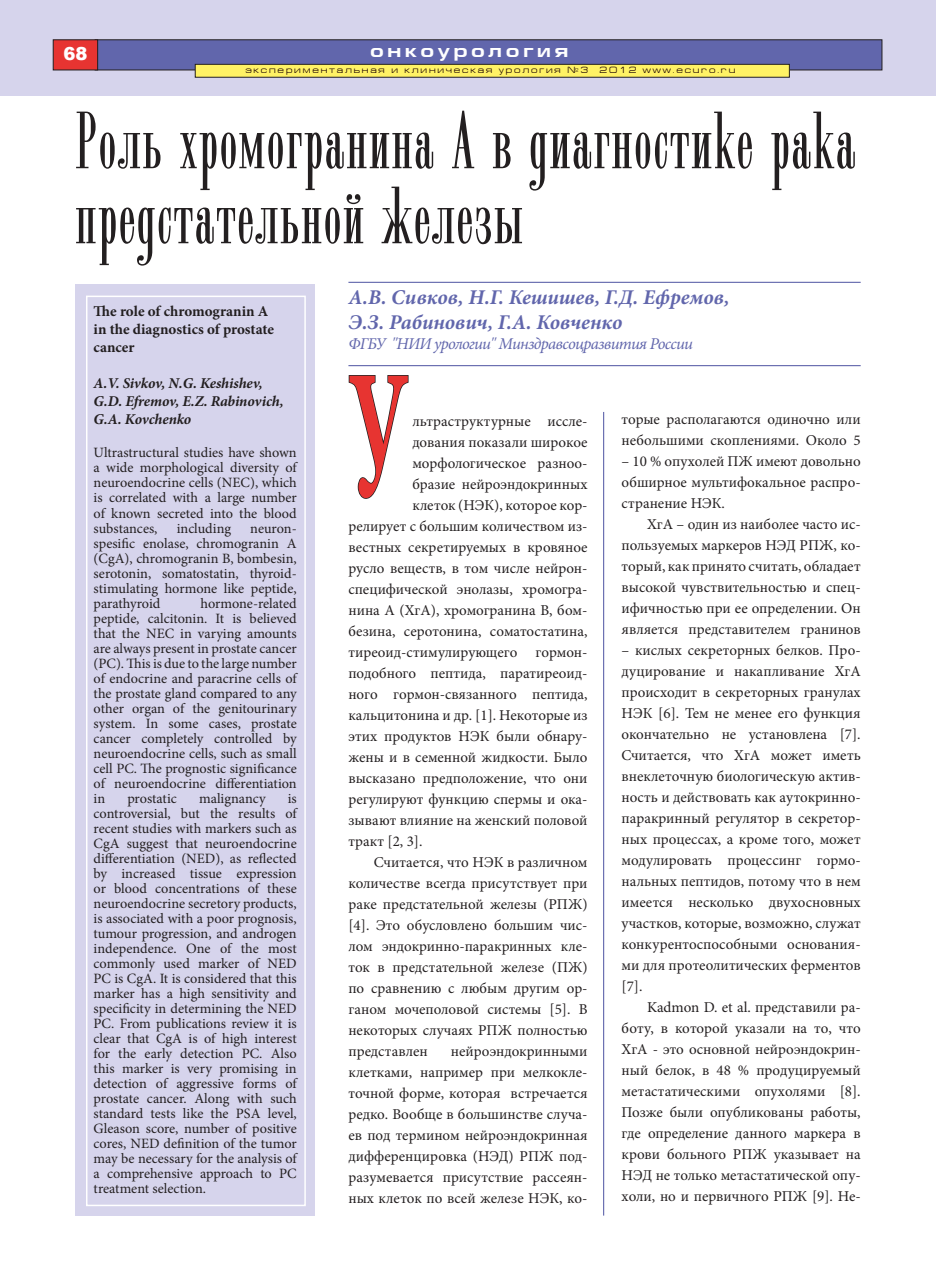
<style>
.page{position:relative;width:936px;height:1276px;background:#fff}
.page>*{position:absolute;margin:0;border:0;box-sizing:border-box;transform-origin:0 0}
.t1{font:700 181.2px "Minion Pro";color:#e73431;scale:.5 1}
.t2{font:79.5px/75px "Radar";letter-spacing:.02em;color:#231f20}
.t3{font:italic 700 21px "Minion Pro";letter-spacing:-.01em;color:#6166ac}
.t4{font:700 18px "Europe Ext";letter-spacing:.2em;color:#fff}
.t5{font:900 18px "Arial";color:#fff}
.t6{font:italic 16.5px "Minion Pro";letter-spacing:-.04em;color:#6166ac}
.t7{font:15px/21px "Minion Pro";color:#231f20;text-align:justify}
.t8{font:italic 700 15px "Minion Pro";letter-spacing:-.01em;color:#231f20}
.t9{font:700 15px/18px "Minion Pro";color:#231f20}
.t10{font:14.25px/15px "Minion Pro";color:#231f20;text-align:justify}
.t11{font:9px "Europe Ext";letter-spacing:.2em;color:#1a0000}
</style>
<div class="page">
<div style="left:0;top:0;width:935px;height:95px;background:#d6d4ec"></div>
<div style="left:95px;top:39px;width:787px;height:31px;background:#6166ac;border:1px solid #231f20"></div>
<div style="left:53px;top:39px;width:45px;height:31px;background:#e73431;border:1px solid #231f20"></div>
<div style="left:195px;top:64px;width:594px;height:13px;background:#fff265"></div>
<div style="left:195px;top:64px;width:594px;height:14px;border:1px solid #231f20"></div>
<div style="left:75px;top:284px;width:239px;height:931px;background:#d6d4ec"></div>
<div style="left:86px;top:296px;width:220px;height:910px;border:2px solid #fff"></div>
<hr style="left:603px;top:412px;width:1px;height:803px;background:#6166ac">
<svg style="left:348px;top:375px;width:61px;height:124px"></svg>
<hr style="left:348px;top:282px;width:512px;height:1px;background:#6166ac">
<hr style="left:348px;top:365px;width:512px;height:1px;background:#6166ac">
<p class="t5" style="left:64px;top:41px;width:26px">68</p>
<p class="t4" style="left:370px;top:40px;width:200px">онкоурология</p>
<p class="t11" style="left:245px;top:65px;width:491px">экспериментальная и клиническая урология №3 2012 www.ecuro.ru</p>
<p class="t2" style="left:75px;top:108px;width:781px">Роль хромогранина А в диагностике рака предстательной железы</p>
<p class="t3" style="left:348px;top:282px;width:383px">А.В. Сивков, Н.Г. Кешишев, Г.Д. Ефремов,</p>
<p class="t3" style="left:348px;top:308px;width:276px">Э.З. Рабинович, Г.А. Ковченко</p>
<p class="t6" style="left:348px;top:333px;width:346px">ФГБУ "НИИ урологии" Минздравсоцразвития России</p>
<p class="t9" style="left:94px;top:302px;width:182px">The role of chromogranin A in the diagnostics of prostate cancer</p>
<p class="t8" style="left:94px;top:373px;width:171px">A.V. Sivkov, N.G. Keshishev,</p>
<p class="t8" style="left:94px;top:391px;width:191px">G.D. Efremov, E.Z. Rabinovich,</p>
<p class="t8" style="left:94px;top:409px;width:99px">G.A. Kovchenko</p>
<p class="t10" style="left:94px;top:445px;width:205px">Ultrastructural studies have shown a wide morphological diversity of neuroendocrine cells (NEC), which is correlated with a large number of known secreted into the blood substances,</p>
<p class="t1" style="left:348px;top:308px;width:121px">У</p>
<p class="t7" style="left:621px;top:409px;width:240px">торые располагаются одиночно или небольшими скоплениями. Около 5</p>
<p class="t7" style="left:621px;top:451px;width:240px">– 10 % опухолей ПЖ имеют довольно обширное мультифокальное распро&shy;странение НЭК.</p>
<p class="t7" style="left:621px;top:514px;width:240px;text-indent:26px">ХгА – один из наиболее часто ис&shy;пользуемых маркеров НЭД РПЖ, ко&shy;торый, как принято считать, обладает высокой чувствительностью и спец&shy;ифичностью при ее определении. Он является представителем гранинов</p>
<p class="t7" style="left:621px;top:640px;width:240px">– кислых секреторных белков. Про&shy;дуцирование и накапливание ХгА происходит в секреторных гранулах НЭК [6]. Тем не менее его функция окончательно не установлена [7].<br>Считается, что ХгА может иметь внеклеточную биологическую актив&shy;ность и действовать как аутокринно&shy;паракринный регулятор в секретор&shy;ных процессах, а кроме того, может модулировать процессинг гормо&shy;нальных пептидов, потому что в нем имеется несколько двухосновных участков, которые, возможно, служат конкурентоспособными основания&shy;ми для протеолитических ферментов [7].</p>
<p class="t7" style="left:621px;top:997px;width:240px;text-indent:26px">Kadmon D. et al. представили ра&shy;боту, в которой указали на то, что ХгА - это основной нейроэндокрин&shy;ный белок, в 48 % продуцируемый метастатическими опухолями [8].<br>Позже были опубликованы работы, где определение данного маркера в крови больного РПЖ указывает на НЭД не только метастатической опу&shy;холи, но и первичного РПЖ [9]. Не-</p>
<p class="t7" style="left:412px;top:410px;width:177px">льтраструктурные иссле-</p>
<p class="t7" style="left:412px;top:431px;width:177px">дования показали широкое</p>
<p class="t7" style="left:412px;top:452px;width:177px">морфологическое разноо-</p>
<p class="t7" style="left:412px;top:473px;width:177px">бразие нейроэндокринных</p>
<p class="t7" style="left:412px;top:494px;width:177px">клеток (НЭК), которое кор-</p>
<p class="t7" style="left:348px;top:515px;width:240px">релирует с большим количеством из-</p>
<p class="t7" style="left:348px;top:536px;width:240px">вестных секретируемых в кровяное</p>
<p class="t7" style="left:348px;top:557px;width:240px">русло веществ, в том числе нейрон-</p>
<p class="t7" style="left:348px;top:578px;width:240px">специфической энолазы, хромогра-</p>
<p class="t7" style="left:348px;top:599px;width:240px">нина А (ХгА), хромогранина В, бом-</p>
<p class="t7" style="left:348px;top:620px;width:240px">безина, серотонина, соматостатина,</p>
<p class="t7" style="left:348px;top:641px;width:240px">тиреоид-стимулирующего гормон-</p>
<p class="t7" style="left:348px;top:662px;width:240px">подобного пептида, паратиреоид-</p>
<p class="t7" style="left:348px;top:683px;width:240px">ного гормон-связанного пептида,</p>
<p class="t7" style="left:348px;top:704px;width:240px">кальцитонина и др. [1]. Некоторые из</p>
<p class="t7" style="left:348px;top:725px;width:240px">этих продуктов НЭК были обнару-</p>
<p class="t7" style="left:348px;top:746px;width:240px">жены и в семенной жидкости. Было</p>
<p class="t7" style="left:348px;top:767px;width:240px">высказано предположение, что они</p>
<p class="t7" style="left:348px;top:788px;width:240px">регулируют функцию спермы и ока-</p>
<p class="t7" style="left:348px;top:809px;width:240px">зывают влияние на женский половой</p>
<p class="t7" style="left:348px;top:830px;width:76px">тракт [2, 3].</p>
<p class="t7" style="left:348px;top:851px;width:240px;text-indent:26px">Считается, что НЭК в различном количестве всегда присутствует при раке предстательной железы (РПЖ) [4]. Это обусловлено большим чис&shy;лом эндокринно-паракринных кле&shy;ток в предстательной железе (ПЖ) по сравнению с любым другим ор&shy;ганом мочеполовой системы [5]. В некоторых случаях РПЖ полностью представлен</p>
<p class="t10" style="left:177px;top:520px;width:56px">including</p>
<p class="t10" style="left:94px;top:520px;width:205px;text-indent:157px">neuron&shy;spesific enolase, chromogranin A (СgA), chromogranin B, bombesin, serotonin, somatostatin, thyroid&shy;stimulating hormone like peptide, parathyroid</p>
<p class="t10" style="left:94px;top:595px;width:205px;text-indent:107px">hormone-related peptide, calcitonin. It is believed that the NEC in varying amounts are always present in prostate cancer (PC). This is due to the large number of endocrine and paracrine cells of the prostate gland compared to any other organ of the genitourinary system. In some cases, prostate cancer completely controlled by neuroendocrine cells, such as small cell PC. The prognostic significance of neuroendocrine differentiation in</p>
<p class="t10" style="left:127px;top:790px;width:51px">prostatic</p>
<p class="t10" style="left:199px;top:790px;width:68px">malignancy</p>
<p class="t10" style="left:94px;top:790px;width:205px;text-indent:194px">is controversial, but the results of recent studies with markers such as CgA suggest that neuroendocrine differentiation (NED), as reflected by increased tissue expression or blood concentrations of these neuroendocrine secretory products, is associated with a poor prognosis, tumour progression, and androgen independence. One of the most commonly used marker of NED PC is CgA. It is considered that this marker has a high sensitivity and specificity in determining the NED PC. From publications review it is clear that CgA is of high interest for the early detection PC. Also this marker is very promising in detection of aggressive forms of prostate cancer. Along with such standard tests like the PSA level, Gleason score, number of positive cores, NED definition of the tumor may be necessary for the analysis of a comprehensive approach to PC treatment selection.</p>
<p class="t7" style="left:348px;top:1040px;width:240px;text-indent:102px">нейроэндокринными клетками, например при мелкокле&shy;точной форме, которая встречается редко. Вообще в большинстве случа&shy;ев под термином нейроэндокринная дифференцировка (НЭД) РПЖ под&shy;разумевается присутствие рассеян&shy;ных клеток по всей железе НЭК, ко-</p>
</div>
